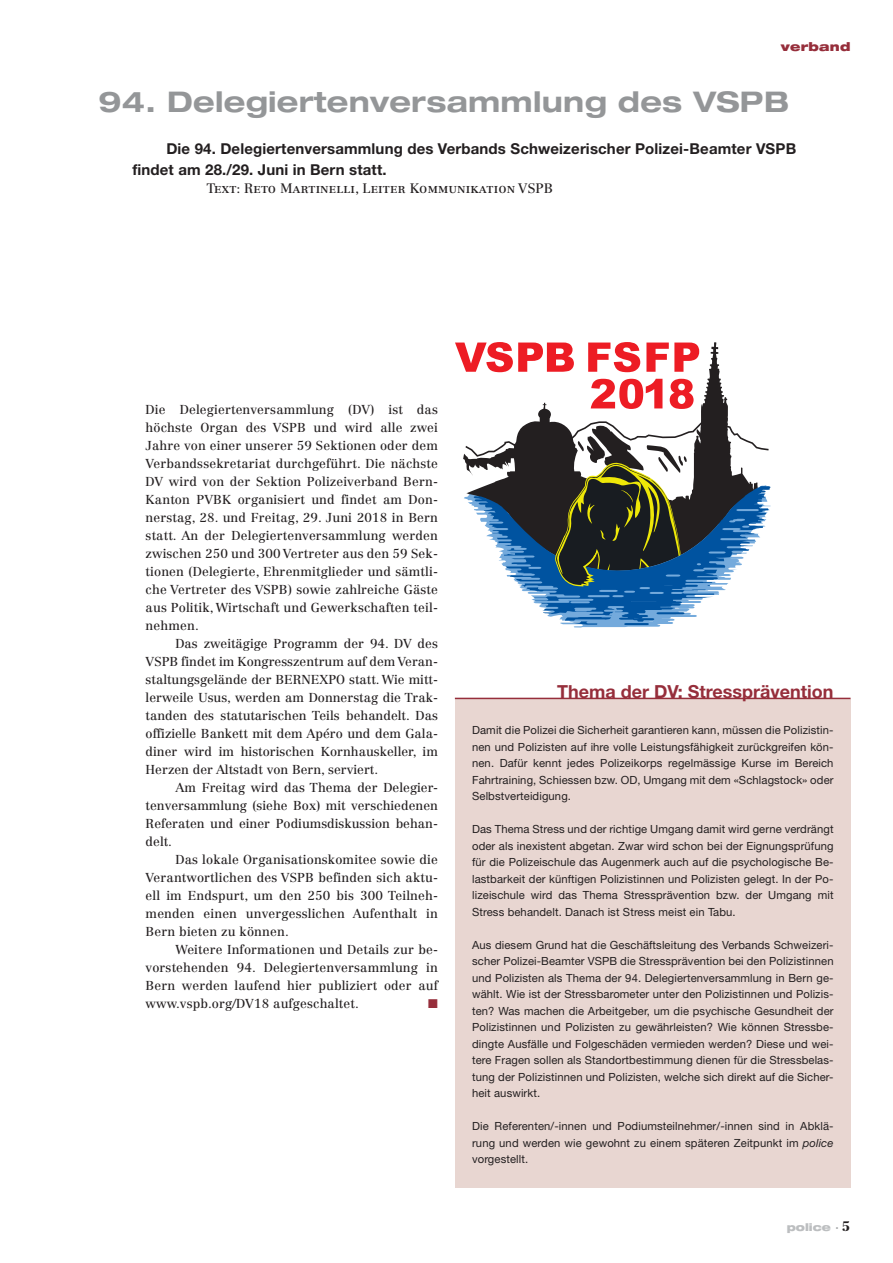
<style>
.page{position:relative;width:893px;height:1263px;background:#fff}
.page>*{position:absolute;margin:0;border:0;box-sizing:border-box;transform-origin:0 0}
.t1{font:700 expanded 28.5px "Helvetica Neue LT Std";letter-spacing:.01em;color:#949698}
.t2{font:700 18px "Helvetica Neue LT Std";color:#962e3b}
.t3{font:700 15px/21px "Helvetica Neue LT Std";letter-spacing:.01em;color:#231f20}
.t4{font:13.5px "Centennial LT Std";letter-spacing:.01em;color:#231f20}
.t5{font:12.75px/18px "Centennial LT Std";letter-spacing:.01em;color:#231f20;text-align:justify}
.t6{font:12.75px "Zapf Dingbats ITC";color:#962e3b}
.t7{font:900 expanded 12px "Helvetica Neue LT Std";letter-spacing:.015em;color:#962e3b}
.t8{font:11.25px/16.5px "Helvetica Neue LT Std";letter-spacing:.01em;color:#231f20;text-align:justify}
.t9{font:900 expanded 10.5px "Helvetica Neue LT Std";color:#bcbec0}
.s1{font-style:italic}
.s2{font-family:"Centennial LT Std";font-stretch:normal;color:#949698}
.s3{font-family:"Centennial LT Std";font-stretch:normal;font-size:13.5px;color:#231f20}
</style>
<div class="page">
<svg style="left:497px;top:342px;width:231px;height:75px"></svg>
<svg style="left:455px;top:342px;width:119px;height:30px"></svg>
<svg style="left:588px;top:342px;width:52px;height:30px"></svg>
<svg style="left:646px;top:342px;width:53px;height:30px"></svg>
<svg style="left:591px;top:379px;width:71px;height:30px"></svg>
<svg style="left:670px;top:379px;width:24px;height:30px"></svg>
<svg style="left:463px;top:417px;width:308px;height:210px"></svg>
<div style="left:455px;top:699px;width:395px;height:488px;background:#e8d6d1"></div>
<hr style="left:455px;top:698px;width:396px;height:1px;background:#962e3b">
<p class="t7" style="left:781px;top:39px;width:71px">verband</p>
<h1 class="t1" style="left:98px;top:84px;width:692px">94. Delegiertenversammlung des VSPB</h1>
<h3 class="t3" style="left:132px;top:138px;width:665px;text-indent:34px">Die 94. Delegiertenversammlung des Verbands Schweizerischer Polizei-Beamter VSPB findet am 28./29. Juni in Bern statt.</h3>
<p class="t4" style="left:206px;top:180px;width:348px">Text: Reto Martinelli, Leiter Kommunikation VSPB</p>
<p class="t5" style="left:146px;top:401px;width:294px">Die Delegiertenversammlung (DV) ist das höchste Organ des VSPB und wird alle zwei Jahre von einer unserer 59 Sektionen oder dem Verbandssekretariat durchgeführt. Die nächste DV wird von der Sektion Polizeiverband Bern-Kanton PVBK organisiert und findet am Don&shy;nerstag, 28. und Freitag, 29. Juni 2018 in Bern statt. An der Delegiertenversammlung werden zwischen 250 und 300 Vertreter aus den 59 Sek&shy;tionen (Delegierte, Ehrenmitglieder und sämtli&shy;che Vertreter des VSPB) sowie zahlreiche Gäste aus Politik, Wirtschaft und Gewerkschaften teil&shy;nehmen.</p>
<p class="t5" style="left:146px;top:635px;width:294px;text-indent:30px">Das zweitägige Programm der 94. DV des VSPB findet im Kongresszentrum auf dem Veran&shy;staltungsgelände der BERNEXPO statt. Wie mitt&shy;lerweile Usus, werden am Donnerstag die Trak&shy;tanden des statutarischen Teils behandelt. Das offizielle Bankett mit dem Apéro und dem Gala&shy;diner wird im historischen Kornhauskeller, im Herzen der Altstadt von Bern, serviert.</p>
<p class="t5" style="left:146px;top:779px;width:294px;text-indent:30px">Am Freitag wird das Thema der Delegier&shy;tenversammlung (siehe Box) mit verschiedenen Referaten und einer Podiumsdiskussion behan&shy;delt.</p>
<p class="t5" style="left:146px;top:851px;width:294px;text-indent:30px">Das lokale Organisationskomitee sowie die Verantwortlichen des VSPB befinden sich aktu&shy;ell im Endspurt, um den 250 bis 300 Teilneh&shy;menden einen unvergesslichen Aufenthalt in Bern bieten zu können.</p>
<p class="t5" style="left:146px;top:941px;width:294px;text-indent:30px">Weitere Informationen und Details zur be&shy;vorstehenden 94. Delegiertenversammlung in Bern werden laufend hier publiziert oder auf www.vspb.org/DV18 aufgeschaltet.</p>
<p class="t6" style="left:428px;top:998px;width:11px">■</p>
<h2 class="t2" style="left:557px;top:680px;width:278px">Thema der DV: Stressprävention</h2>
<p class="t8" style="left:472px;top:722px;width:363px">Damit die Polizei die Sicherheit garantieren kann, müssen die Polizistin&shy;nen und Polizisten auf ihre volle Leistungsfähigkeit zurückgreifen kön&shy;nen. Dafür kennt jedes Polizeikorps regelmässige Kurse im Bereich Fahrtraining, Schiessen bzw. OD, Umgang mit dem «Schlagstock» oder Selbstverteidigung.</p>
<p class="t8" style="left:472px;top:821px;width:363px">Das Thema Stress und der richtige Umgang damit wird gerne verdrängt oder als inexistent abgetan. Zwar wird schon bei der Eignungsprüfung für die Polizeischule das Augenmerk auch auf die psychologische Be&shy;lastbarkeit der künftigen Polizistinnen und Polizisten gelegt. In der Po&shy;lizeischule wird das Thema Stressprävention bzw. der Umgang mit Stress behandelt. Danach ist Stress meist ein Tabu.</p>
<p class="t8" style="left:472px;top:936px;width:363px">Aus diesem Grund hat die Geschäftsleitung des Verbands Schweizeri&shy;scher Polizei-Beamter VSPB die Stressprävention bei den Polizistinnen und Polizisten als Thema der 94. Delegiertenversammlung in Bern ge&shy;wählt. Wie ist der Stressbarometer unter den Polizistinnen und Polizis&shy;ten? Was machen die Arbeitgeber, um die psychische Gesundheit der Polizistinnen und Polizisten zu gewährleisten? Wie können Stressbe&shy;dingte Ausfälle und Folgeschäden vermieden werden? Diese und wei&shy;tere Fragen sollen als Standortbestimmung dienen für die Stressbelas&shy;tung der Polizistinnen und Polizisten, welche sich direkt auf die Sicher&shy;heit auswirkt.</p>
<p class="t8" style="left:472px;top:1118px;width:363px">Die Referenten/-innen und Podiumsteilnehmer/-innen sind in Abklä&shy;rung und werden wie gewohnt zu einem späteren Zeitpunkt im <span class="s1">police </span>vorgestellt.</p>
<p class="t9" style="left:787px;top:1220px;width:65px">police <span class="s2">·</span> <span class="s3">5</span></p>
</div>
